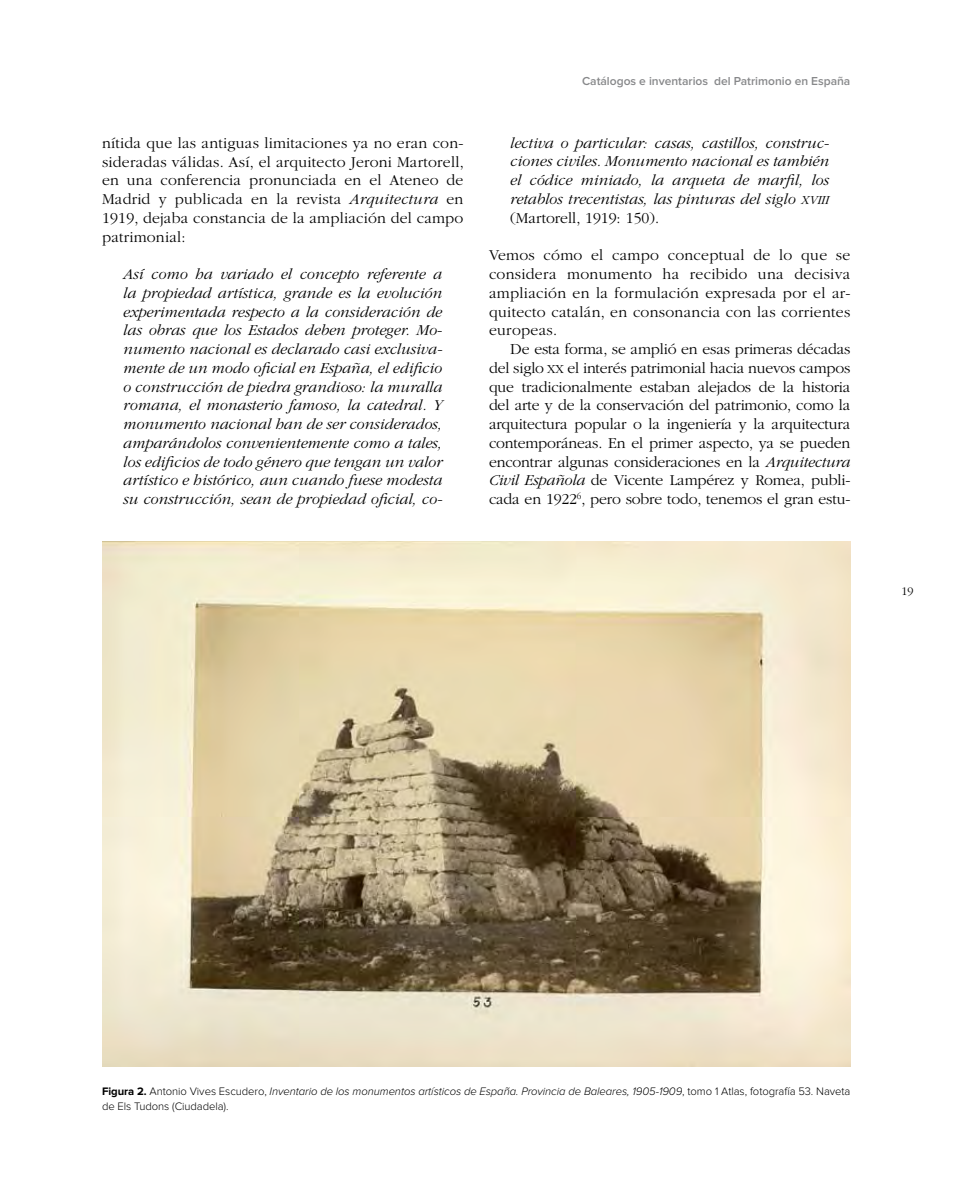
<style>
.page{position:relative;width:978px;height:1191px;background:#fff}
.page>*{position:absolute;margin:0;border:0;box-sizing:border-box;transform-origin:0 0}
.t1{font:300 15.75px/18.8px "ITC Garamond Std";letter-spacing:.015em;color:#000;text-align:justify}
.t2{font:italic 300 15.75px/18.8px "ITC Garamond Std";color:#000;text-align:justify}
.t3{font:600 12px "Proxima Nova";color:#87888a}
.t4{font:300 12px "ITC Garamond Std";color:#000}
.t5{font:300 11.25px/15px "Proxima Nova";letter-spacing:-.005em;color:#000}
.s1{font-style:italic}
.s2{font-size:12.75px}
.s3{font-style:normal}
.s4{font-weight:700}
</style>
<div class="page">
<img style="left:102px;top:542px;width:748px;height:524px">
<p class="t1" style="left:102px;top:134px;width:363px">nítida que las antiguas limitaciones ya no eran con&shy;sideradas válidas. Así, el arquitecto Jeroni Martorell, en una conferencia pronunciada en el Ateneo de Madrid y publicada en la revista <span class="s1">Arquitectura</span> en 1919, dejaba constancia de la ampliación del campo patrimonial:</p>
<p class="t2" style="left:123px;top:265px;width:320px">Así como ha variado el concepto referente a la propiedad artística, grande es la evolución experimentada respecto a la consideración de las obras que los Estados deben proteger. Mo&shy;numento nacional es declarado casi exclusiva&shy;mente de un modo oficial en España, el edificio o construcción de piedra grandioso: la muralla romana, el monasterio famoso, la catedral. Y monumento nacional han de ser considerados, amparándolos convenientemente como a tales, los edificios de todo género que tengan un valor artístico e histórico, aun cuando fuese modesta su construcción, sean de propiedad oficial, co-</p>
<p class="t3" style="left:582px;top:76px;width:270px">Catálogos e inventarios del Patrimonio en España</p>
<p class="t2" style="left:510px;top:133px;width:320px">lectiva o particular: casas, castillos, construc&shy;ciones civiles. Monumento nacional es también el códice miniado, la arqueta de marfil, los retablos trecentistas, las pinturas del siglo <span class="s2">XVIII </span><span class="s3">(Martorell, 1919: 150).</span></p>
<p class="t1" style="left:489px;top:246px;width:363px">Vemos cómo el campo conceptual de lo que se considera monumento ha recibido una decisiva ampliación en la formulación expresada por el ar&shy;quitecto catalán, en consonancia con las corrientes europeas.</p>
<p class="t1" style="left:489px;top:340px;width:363px;text-indent:21px">De esta forma, se amplió en esas primeras décadas del siglo <span class="s2">XX</span> el interés patrimonial hacia nuevos campos que tradicionalmente estaban alejados de la historia del arte y de la conservación del patrimonio, como la arquitectura popular o la ingeniería y la arquitectura contemporáneas. En el primer aspecto, ya se pueden encontrar algunas consideraciones en la <span class="s1">Arquitectura Civil Española</span> de Vicente Lampérez y Romea, publi&shy;cada en 1922<sup>6</sup>, pero sobre todo, tenemos el gran estu-</p>
<p class="t4" style="left:901px;top:585px;width:13px">19</p>
<p class="t5" style="left:102px;top:1083px;width:750px"><span class="s4">Figura 2.</span> Antonio Vives Escudero, <span class="s1">Inventario de los monumentos artísticos de España. Provincia de Baleares, 1905-1909</span>, tomo 1 Atlas, fotografía 53. Naveta de Els Tudons (Ciudadela).</p>
</div>
